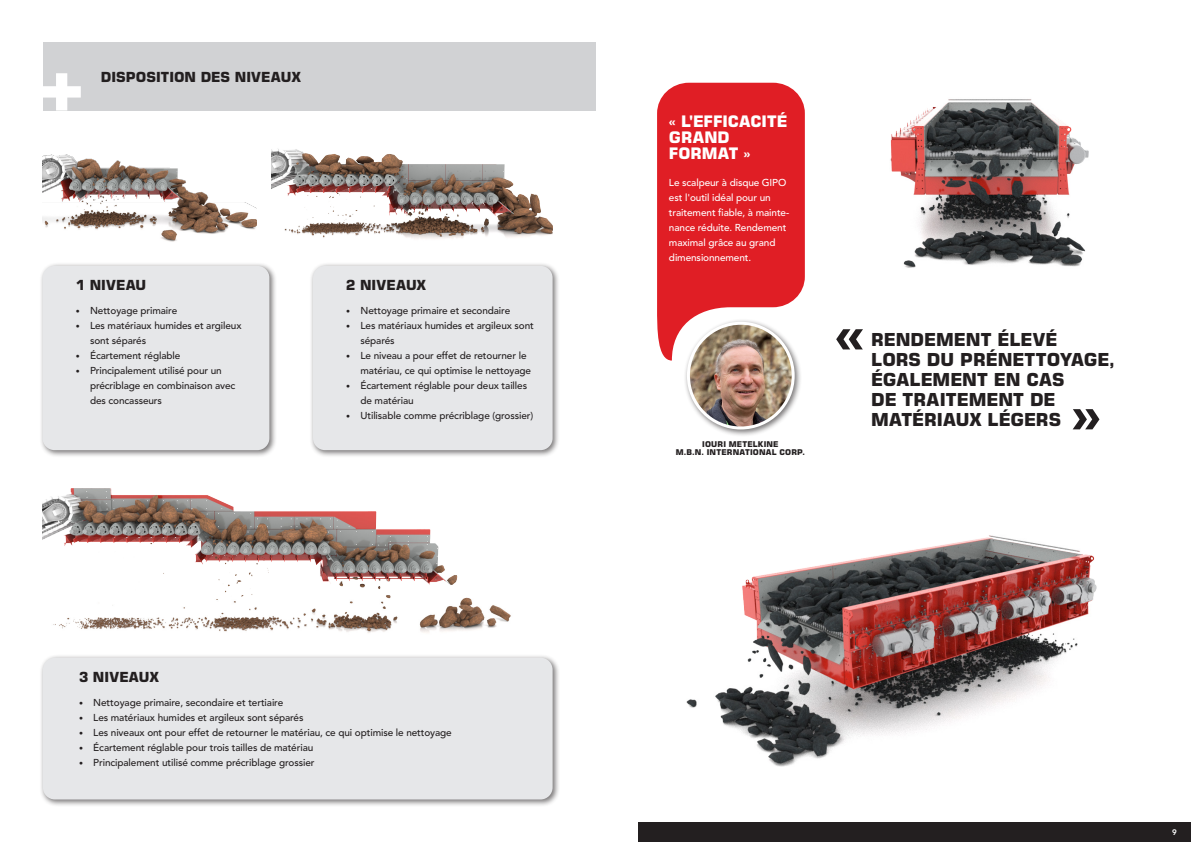
<style>
.page{position:relative;width:1191px;height:842px;background:#fff}
.page>*{position:absolute;margin:0;border:0;box-sizing:border-box;transform-origin:0 0}
.t1{font:700 70px "Eurostile LT Pro";color:#231f20}
.t2{font:700 18px/20px "Eurostile LT Pro";color:#231f20}
.t3{font:700 16px/16px "Eurostile LT Pro";letter-spacing:-.005em;color:#fff}
.t4{font:700 14px "Eurostile LT Pro";letter-spacing:.005em;color:#231f20}
.t5{font:500 10px/15px "Avenir LT Pro";letter-spacing:-.01em;color:#231f20}
.t6{font:500 10px/15px "Avenir LT Pro";letter-spacing:-.01em;color:#fff}
.t7{font:700 8px "Eurostile LT Pro";letter-spacing:.02em;color:#231f20}
.t8{font:800 8px "Avenir LT Pro";color:#fff}
.s1{font-size:8px}
</style>
<div class="page">
<div style="left:39px;top:654px;width:521px;height:153px;background:#231f20;opacity:.6"></div>
<div style="left:43px;top:658px;width:509px;height:141px;background:#e6e7e9;border-radius:12px"></div>
<div style="left:638px;top:822px;width:553px;height:20px;background:#231f20"></div>
<img style="left:43px;top:154px;width:214px;height:88px">
<img style="left:271px;top:149px;width:282px;height:90px">
<img style="left:43px;top:488px;width:468px;height:145px">
<div style="left:39px;top:262px;width:238px;height:195px;background:#231f20;opacity:.6"></div>
<div style="left:43px;top:266px;width:226px;height:184px;background:#e6e7e9;border-radius:12px"></div>
<div style="left:309px;top:262px;width:251px;height:195px;background:#231f20;opacity:.6"></div>
<div style="left:313px;top:266px;width:239px;height:184px;background:#e6e7e9;border-radius:12px"></div>
<svg style="left:657px;top:83px;width:148px;height:278px;background:#e12c32"></svg>
<div style="left:683px;top:318px;width:119px;height:119px;background:#231f20;opacity:.6"></div>
<img style="left:688px;top:323px;width:105px;height:105px;border-radius:52px">
<div style="left:687px;top:322px;width:107px;height:107px;border:3px solid #fff;border-radius:50%"></div>
<img style="left:890px;top:99px;width:199px;height:169px">
<img style="left:686px;top:535px;width:411px;height:232px">
<div style="left:43px;top:43px;width:552px;height:68px;background:#d1d2d4"></div>
<svg style="left:43px;top:73px;width:38px;height:38px"></svg>
<p class="t4" style="left:101px;top:68px;width:201px">DISPOSITION DES NIVEAUX</p>
<p class="t4" style="left:76px;top:276px;width:72px">1 NIVEAU</p>
<p class="t5" style="left:76px;top:303px;width:103px"><span class="s1">•</span> Nettoyage primaire</p>
<p class="t5" style="left:90px;top:318px;width:153px;text-indent:-14px"><span class="s1">•</span> Les matériaux humides et argileux sont séparés</p>
<p class="t5" style="left:76px;top:348px;width:106px"><span class="s1">•</span> Écartement réglable</p>
<p class="t5" style="left:90px;top:363px;width:147px;text-indent:-14px"><span class="s1">•</span> Principalement utilisé pour un précriblage en combinaison avec des concasseurs</p>
<p class="t4" style="left:346px;top:276px;width:81px">2 NIVEAUX</p>
<p class="t5" style="left:346px;top:303px;width:165px"><span class="s1">•</span> Nettoyage primaire et secondaire</p>
<p class="t5" style="left:360px;top:318px;width:175px;text-indent:-14px"><span class="s1">•</span> Les matériaux humides et argileux sont séparés</p>
<p class="t5" style="left:360px;top:348px;width:172px;text-indent:-14px"><span class="s1">•</span> Le niveau a pour effet de retourner le matériau, ce qui optimise le nettoyage</p>
<p class="t5" style="left:360px;top:378px;width:168px;text-indent:-14px"><span class="s1">•</span> Écartement réglable pour deux tailles de matériau</p>
<p class="t5" style="left:346px;top:408px;width:188px"><span class="s1">•</span> Utilisable comme précriblage (grossier)</p>
<p class="t4" style="left:79px;top:668px;width:81px">3 NIVEAUX</p>
<p class="t5" style="left:79px;top:695px;width:206px"><span class="s1">•</span> Nettoyage primaire, secondaire et tertiaire</p>
<p class="t5" style="left:79px;top:710px;width:226px"><span class="s1">•</span> Les matériaux humides et argileux sont séparés</p>
<p class="t5" style="left:79px;top:725px;width:374px"><span class="s1">•</span> Les niveaux ont pour effet de retourner le matériau, ce qui optimise le nettoyage</p>
<p class="t5" style="left:79px;top:740px;width:236px"><span class="s1">•</span> Écartement réglable pour trois tailles de matériau</p>
<p class="t5" style="left:79px;top:755px;width:237px"><span class="s1">•</span> Principalement utilisé comme précriblage grossier</p>
<p class="t3" style="left:669px;top:113px;width:120px">« L'EFFICACITÉ<br>GRAND<br>FORMAT »</p>
<p class="t6" style="left:669px;top:175px;width:122px">Le scalpeur à disque GIPO est l'outil idéal pour un traitement fiable, à mainte&shy;nance réduite. Rendement maximal grâce au grand dimensionnement.</p>
<p class="t7" style="left:702px;top:439px;width:78px">IOURI METELKINE</p>
<p class="t7" style="left:675px;top:447px;width:131px">M.B.N. INTERNATIONAL CORP.</p>
<p class="t1" style="left:834px;top:289px;width:32px">«</p>
<p class="t2" style="left:871px;top:329px;width:245px">RENDEMENT ÉLEVÉ<br>LORS DU PRÉNETTOYAGE,<br>ÉGALEMENT EN CAS<br>DE TRAITEMENT DE<br>MATÉRIAUX LÉGERS</p>
<p class="t1" style="left:1070px;top:369px;width:32px">»</p>
<p class="t8" style="left:1172px;top:827px;width:6px">9</p>
</div>
